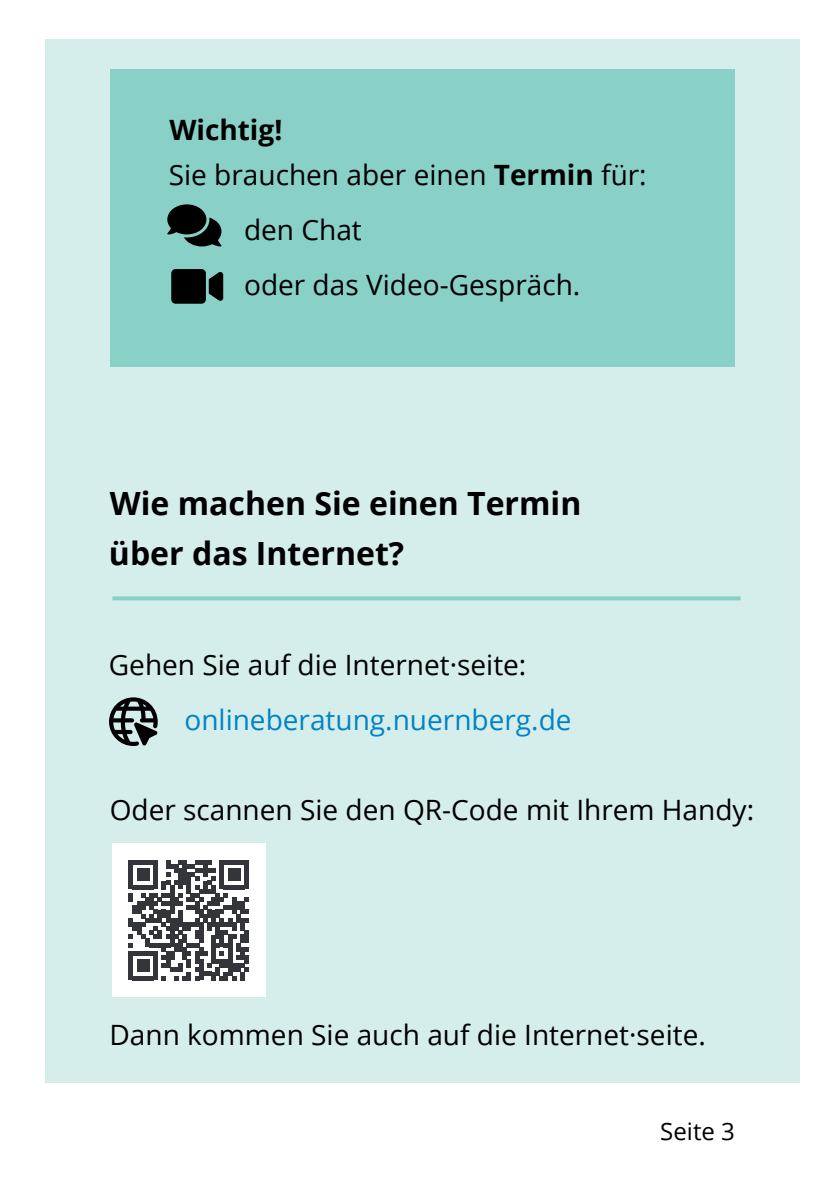
<style>
.page{position:relative;width:840px;height:1191px;background:#fff}
.page>*{position:absolute;margin:0;border:0;box-sizing:border-box;transform-origin:0 0}
.t1{font:700 32px/50px "Open Sans";color:#000}
.t2{font:28px/45px "Open Sans";color:#000}
.t3{font:28px "Open Sans";color:#0283c6}
.t4{font:24px "Open Sans";color:#000}
.s1{font-weight:700}
</style>
<div class="page">
<div style="left:45px;top:40px;width:754px;height:1043px;background:#d5eeeb"></div>
<svg style="left:112px;top:596px;width:628px;height:4px;background:#90d3ca"></svg>
<div style="left:111px;top:69px;width:623px;height:298px;background:#89d0c7"></div>
<div style="left:112px;top:843px;width:153px;height:153px;background:#fff"></div>
<svg style="left:129px;top:860px;width:119px;height:120px"></svg>
<svg style="left:171px;top:269px;width:52px;height:35px;background:#172321"></svg>
<svg style="left:167px;top:204px;width:54px;height:42px"></svg>
<svg style="left:109px;top:697px;width:49px;height:49px"></svg>
<p class="t2" style="left:169px;top:107px;width:479px"><span class="s1">Wichtig!<br></span>Sie brauchen aber einen <span class="s1">Termin</span> für:</p>
<p class="t2" style="left:244px;top:202px;width:337px;line-height:55px">den Chat<br>oder das Video-Gespräch.</p>
<p class="t1" style="left:109px;top:478px;width:473px">Wie machen Sie einen Termin über das Internet?</p>
<p class="t2" style="left:109px;top:642px;width:419px">Gehen Sie auf die Internet·seite:</p>
<p class="t3" style="left:184px;top:701px;width:388px">onlineberatung.nuernberg.de</p>
<p class="t2" style="left:110px;top:787px;width:645px">Oder scannen Sie den QR-Code mit Ihrem Handy:</p>
<p class="t2" style="left:109px;top:1012px;width:597px">Dann kommen Sie auch auf die Internet·seite.</p>
<p class="t4" style="left:660px;top:1114px;width:76px">Seite 3</p>
</div>
